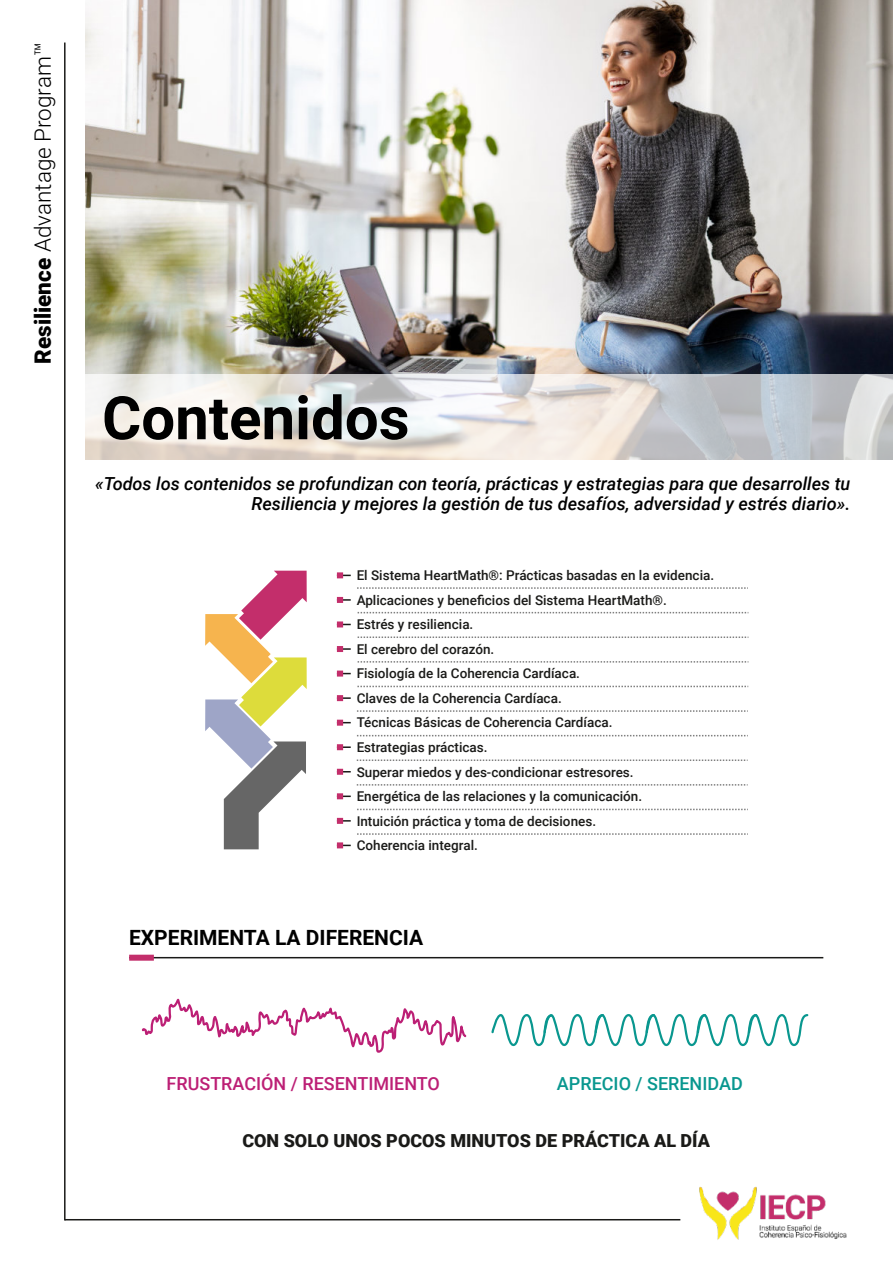
<style>
.page{position:relative;width:893px;height:1263px;background:#fff}
.page>*{position:absolute;margin:0;border:0;box-sizing:border-box;transform-origin:0 0}
.t1{font:700 60px "Roboto";color:#000}
.t2{font:300 22.5px "Roboto";color:#000}
.t3{font:700 21px "Roboto";color:#000}
.t4{font:italic 500 18px/20.7px "Roboto";color:#000;text-align:right}
.t5{font:900 18px "Roboto";color:#1a1a18}
.t6{font:500 18px "Roboto";color:#bc1f75}
.t7{font:500 18px "Roboto";color:#09978f}
.t8{font:500 13.5px/24.6px "Roboto";color:#1a1a18}
.s1{font-weight:900}
</style>
<div class="page">
<img style="left:85px;top:0;width:808px;height:374px">
<img style="left:699px;top:1186px;width:148px;height:54px">
<hr style="left:64px;top:43px;width:2px;height:1177px;background:#1a1a18">
<hr style="left:65px;top:1219px;width:615px;height:1px;background:#1a1a18">
<div style="left:85px;top:374px;width:808px;height:85px;background:#fff;opacity:.7"></div>
<svg style="left:337px;top:572px;width:14px;height:6px"></svg>
<svg style="left:337px;top:597px;width:14px;height:6px"></svg>
<svg style="left:337px;top:621px;width:14px;height:6px"></svg>
<svg style="left:337px;top:646px;width:14px;height:6px"></svg>
<svg style="left:337px;top:670px;width:14px;height:6px"></svg>
<svg style="left:337px;top:695px;width:14px;height:6px"></svg>
<svg style="left:337px;top:720px;width:14px;height:6px"></svg>
<svg style="left:337px;top:744px;width:14px;height:6px"></svg>
<svg style="left:337px;top:769px;width:14px;height:6px"></svg>
<svg style="left:337px;top:793px;width:14px;height:6px"></svg>
<svg style="left:337px;top:818px;width:14px;height:6px"></svg>
<svg style="left:337px;top:842px;width:14px;height:6px"></svg>
<svg style="left:357px;top:587px;width:391px;height:2px"></svg>
<svg style="left:358px;top:612px;width:390px;height:1px"></svg>
<svg style="left:358px;top:636px;width:390px;height:2px"></svg>
<svg style="left:358px;top:661px;width:390px;height:2px"></svg>
<svg style="left:357px;top:686px;width:391px;height:1px"></svg>
<svg style="left:357px;top:710px;width:391px;height:2px"></svg>
<svg style="left:357px;top:735px;width:391px;height:1px"></svg>
<svg style="left:357px;top:759px;width:391px;height:2px"></svg>
<svg style="left:357px;top:784px;width:391px;height:2px"></svg>
<svg style="left:357px;top:809px;width:391px;height:1px"></svg>
<svg style="left:357px;top:833px;width:391px;height:2px"></svg>
<svg style="left:205px;top:571px;width:102px;height:278px"></svg>
<svg style="left:141px;top:954px;width:326px;height:99px"></svg>
<svg style="left:491px;top:1014px;width:318px;height:32px"></svg>
<hr style="left:129px;top:957px;width:694px;height:1px;background:#1a1a18">
<div style="left:129px;top:955px;width:25px;height:6px;background:#c32e6b"></div>
<h2 class="t2" style="left:34px;top:364px;width:323px;rotate:-90deg"><span class="s1">Resilience</span> Advantage Program™</h2>
<h1 class="t1" style="left:102px;top:394px;width:309px">Contenidos</h1>
<h3 class="t4" style="left:95px;top:475px;width:757px">«Todos los contenidos se profundizan con teoría, prácticas y estrategias para que desarrolles tu<br>Resiliencia y mejores la gestión de tus desafíos, adversidad y estrés diario».</h3>
<p class="t8" style="left:357px;top:565px;width:359px">El Sistema HeartMath®: Prácticas basadas en la evidencia.<br>Aplicaciones y beneficios del Sistema HeartMath®.<br>Estrés y resiliencia.<br>El cerebro del corazón.<br>Fisiología de la Coherencia Cardíaca.<br>Claves de la Coherencia Cardíaca.<br>Técnicas Básicas de Coherencia Cardíaca.<br>Estrategias prácticas.<br>Superar miedos y des-condicionar estresores.<br>Energética de las relaciones y la comunicación.<br>Intuición práctica y toma de decisiones.<br>Coherencia integral.</p>
<h3 class="t3" style="left:129px;top:929px;width:296px">EXPERIMENTA LA DIFERENCIA</h3>
<h3 class="t6" style="left:167px;top:1077px;width:275px">FRUSTRACIÓN / RESENTIMIENTO</h3>
<h3 class="t7" style="left:557px;top:1077px;width:187px">APRECIO / SERENIDAD</h3>
<h3 class="t5" style="left:242px;top:1133px;width:469px">CON SOLO UNOS POCOS MINUTOS DE PRÁCTICA AL DÍA</h3>
</div>
